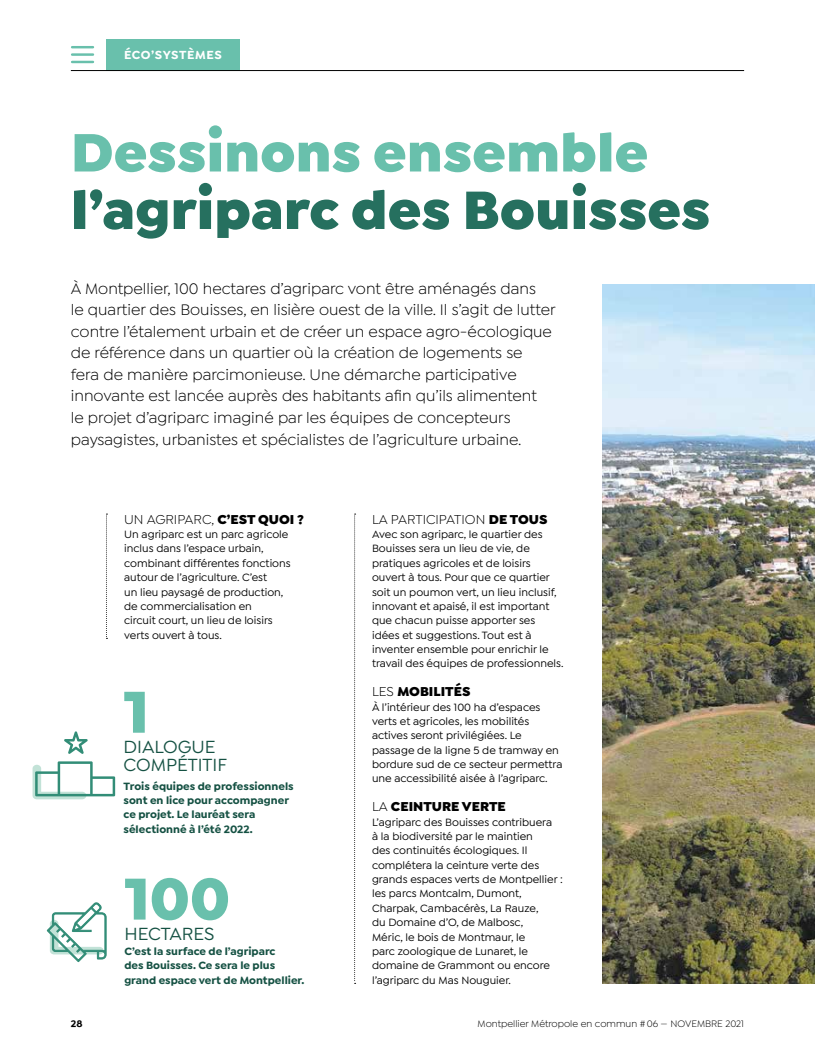
<style>
.page{position:relative;width:815px;height:1063px;background:#fff}
.page>*{position:absolute;margin:0;border:0;box-sizing:border-box;transform-origin:0 0}
.CHIFFRE-CLÉ_petit{font:900 60px "Isidora Sans";color:#69c0ac}
.TITRE_46{font:900 57.5px/57.5px "Isidora Sans";color:#26705f}
.CHIFFRE-CLÉ_petit-2{font:500 18.75px/17.5px "Isidora Sans";color:#155143}
.CHAPO_petit{font:16.25px/21.5px "Isidora Sans";color:#000}
.INTER_light{font:13.75px "Isidora Sans";color:#000}
.INTER_light-2{font:900 13.75px "Isidora Sans";color:#000}
.t1{font:700 12.5px "Isidora Sans";letter-spacing:.04em;color:#fff}
.TXT_COURANT_-_drapea{font:500 11.25px/14.4px "Isidora Sans";color:#000}
.CHIFFRE-CLÉ_petit_tx{font:700 11.25px/14.4px "Isidora Sans";color:#155143}
.t2{font:10px "Isidora Sans";color:#000}
.t3{font:700 10px "Isidora Sans";color:#000}
.s1{color:#69c0ac}
.s2{font-weight:900}
.s3{font-weight:400}
</style>
<div class="page">
<hr style="left:72px;top:46px;width:21px;height:2px;background:#69c0ac">
<hr style="left:72px;top:53px;width:21px;height:3px;background:#69c0ac">
<hr style="left:72px;top:61px;width:21px;height:2px;background:#69c0ac">
<div style="left:106px;top:39px;width:134px;height:32px;background:#69c0ac"></div>
<hr style="left:71px;top:70px;width:673px;height:1px;background:#000">
<svg style="left:354px;top:514px;width:2px;height:470px"></svg>
<svg style="left:106px;top:514px;width:1px;height:125px"></svg>
<img style="left:602px;top:284px;width:213px;height:700px">
<svg style="left:33px;top:761px;width:82px;height:38px"></svg>
<svg style="left:64px;top:731px;width:24px;height:23px"></svg>
<svg style="left:46px;top:902px;width:61px;height:61px"></svg>
<p class="t1" style="left:124px;top:47px;width:99px">ÉCO’SYSTÈMES</p>
<p class="TITRE_46" style="left:71px;top:123px;width:641px"><span class="s1">Dessinons ensemble </span>l’agriparc des Bouisses</p>
<p class="CHAPO_petit" style="left:71px;top:277px;width:486px">À Montpellier, 100 hectares d’agriparc vont être aménagés dans<br>le quartier des Bouisses, en lisière ouest de la ville. Il s’agit de lutter contre l’étalement urbain et de créer un espace agro-écologique de référence dans un quartier où la création de logements se<br>fera de manière parcimonieuse. Une démarche participative innovante est lancée auprès des habitants afin qu’ils alimentent<br>le projet d’agriparc imaginé par les équipes de concepteurs paysagistes, urbanistes et spécialistes de l’agriculture urbaine.</p>
<p class="INTER_light" style="left:124px;top:512px;width:181px">UN AGRIPARC, <span class="s2">C’EST QUOI ?</span></p>
<p class="TXT_COURANT_-_drapea" style="left:124px;top:527px;width:168px">Un agriparc est un parc agricole inclus dans l’espace urbain, combinant différentes fonctions autour de l’agriculture. C’est<br>un lieu paysagé de production, de commercialisation en<br>circuit court, un lieu de loisirs verts ouvert à tous.</p>
<p class="CHIFFRE-CLÉ_petit" style="left:124px;top:674px;width:27px">1</p>
<p class="CHIFFRE-CLÉ_petit-2" style="left:124px;top:738px;width:105px">DIALOGUE<br>COMPÉTITIF</p>
<p class="CHIFFRE-CLÉ_petit_tx" style="left:124px;top:779px;width:172px">Trois équipes de professionnels sont en lice pour accompagner ce projet. Le lauréat sera sélectionné à l’été 2022.</p>
<p class="CHIFFRE-CLÉ_petit" style="left:124px;top:861px;width:107px">100</p>
<p class="CHIFFRE-CLÉ_petit-2" style="left:124px;top:925px;width:92px">HECTARES</p>
<p class="CHIFFRE-CLÉ_petit_tx" style="left:124px;top:944px;width:182px">C’est la surface de l’agriparc<br>des Bouisses. Ce sera le plus grand espace vert de Montpellier.</p>
<p class="INTER_light" style="left:372px;top:512px;width:177px">LA PARTICIPATION <span class="s2">DE TOUS</span></p>
<p class="TXT_COURANT_-_drapea" style="left:372px;top:527px;width:193px">Avec son agriparc, le quartier des Bouisses sera un lieu de vie, de pratiques agricoles et de loisirs ouvert à tous. Pour que ce quartier soit un poumon vert, un lieu inclusif, innovant et apaisé, il est important que chacun puisse apporter ses idées et suggestions. Tout est à inventer ensemble pour enrichir le travail des équipes de professionnels.</p>
<p class="INTER_light-2" style="left:372px;top:683px;width:100px"><span class="s3">LES</span> MOBILITÉS</p>
<p class="TXT_COURANT_-_drapea" style="left:372px;top:700px;width:192px">À l’intérieur des 100 ha d’espaces verts et agricoles, les mobilités actives seront privilégiées. Le passage de la ligne 5 de tramway en bordure sud de ce secteur permettra une accessibilité aisée à l’agriparc.</p>
<p class="INTER_light-2" style="left:372px;top:798px;width:135px"><span class="s3">LA</span> CEINTURE VERTE</p>
<p class="TXT_COURANT_-_drapea" style="left:372px;top:815px;width:192px">L’agriparc des Bouisses contribuera<br>à la biodiversité par le maintien<br>des continuités écologiques. Il complétera la ceinture verte des grands espaces verts de Montpellier : les parcs Montcalm, Dumont,<br>Charpak, Cambacérès, La Rauze,<br>du Domaine d’O, de Malbosc,<br>Méric, le bois de Montmaur, le<br>parc zoologique de Lunaret, le domaine de Grammont ou encore l’agriparc du Mas Nouguier.</p>
<p class="t3" style="left:71px;top:1017px;width:13px">28</p>
<p class="t2" style="left:478px;top:1018px;width:268px">Montpellier Métropole en commun #06 — NOVEMBRE 2021</p>
</div>
